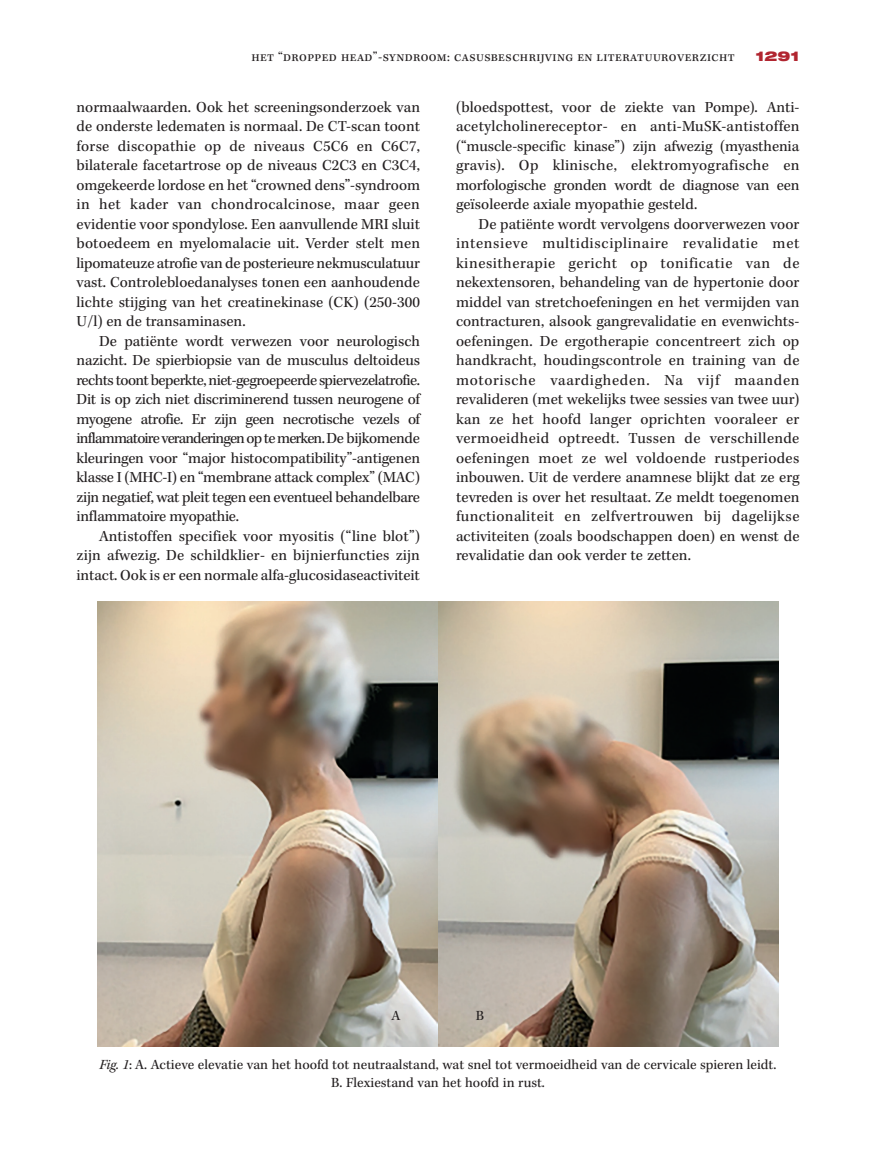
<style>
.page{position:relative;width:876px;height:1174px;background:#fff}
.page>*{position:absolute;margin:0;border:0;box-sizing:border-box;transform-origin:0 0}
.t1{font:15.75px/19.5px "Kepler Std";letter-spacing:.005em;color:#231f20;text-align:justify}
.t2{font:14.4px/17.7px "Kepler Std";letter-spacing:-.005em;color:#231f20;text-align:center}
.t3{font:13.5px "Kepler Std";letter-spacing:.03em;color:#231f20}
.t4{font:900 expanded 13.5px "Helvetica Neue LT Std";color:#b12530}
.s1{font-style:italic}
</style>
<div class="page">
<img style="left:98px;top:602px;width:680px;height:444px">
<p class="t3" style="left:251px;top:49px;width:485px">Het “dropped head”-syndroom: casusbeschrijving en literatuuroverzicht</p>
<p class="t4" style="left:755px;top:47px;width:46px">1291</p>
<p class="t1" style="left:456px;top:98px;width:345px">(bloedspottest, voor de ziekte van Pompe). Anti&shy;acetylcholinereceptor- en anti-MuSK-antistoffen (“muscle-specific kinase”) zijn afwezig (myasthenia gravis). Op klinische, elektromyografische en morfologische gronden wordt de diagnose van een geïsoleerde axiale myopathie gesteld.</p>
<p class="t1" style="left:456px;top:215px;width:345px;text-indent:23px">De patiënte wordt vervolgens doorverwezen voor intensieve multidisciplinaire revalidatie met kinesitherapie gericht op tonificatie van de nekextensoren, behandeling van de hypertonie door middel van stretchoefeningen en het vermijden van contracturen, alsook gangrevalidatie en evenwichts&shy;oefeningen. De ergotherapie concentreert zich op handkracht, houdingscontrole en training van de motorische vaardigheden. Na vijf maanden revalideren (met wekelijks twee sessies van twee uur) kan ze het hoofd langer oprichten vooraleer er vermoeidheid optreedt. Tussen de verschillende oefeningen moet ze wel voldoende rustperiodes inbouwen. Uit de verdere anamnese blijkt dat ze erg tevreden is over het resultaat. Ze meldt toegenomen functionaliteit en zelfvertrouwen bij dagelijkse activiteiten (zoals boodschappen doen) en wenst de revalidatie dan ook verder te zetten.</p>
<p class="t1" style="left:77px;top:98px;width:345px">normaalwaarden. Ook het screeningsonderzoek van de onderste ledematen is normaal. De CT-scan toont forse discopathie op de niveaus C5C6 en C6C7, bilaterale facetartrose op de niveaus C2C3 en C3C4, omgekeerde lordose en het “crowned dens”-syndroom in het kader van chondrocalcinose, maar geen evidentie voor spondylose. Een aanvullende MRI sluit botoedeem en myelomalacie uit. Verder stelt men lipomateuze atrofie van de posterieure nekmusculatuur vast. Controlebloedanalyses tonen een aanhoudende lichte stijging van het creatinekinase (CK) (250-300<br>U/l) en de transaminasen.</p>
<p class="t1" style="left:77px;top:332px;width:345px;text-indent:23px">De patiënte wordt verwezen voor neurologisch nazicht. De spierbiopsie van de musculus deltoideus rechts toont beperkte, niet-gegroepeerde spiervezelatrofie.<br>Dit is op zich niet discriminerend tussen neurogene of myogene atrofie. Er zijn geen necrotische vezels of inflammatoire veranderingen op te merken. De bijkomende kleuringen voor “major histocompatibility”-antigenen klasse I (MHC-I) en “membrane attack complex” (MAC) zijn negatief, wat pleit tegen een eventueel behandelbare inflammatoire myopathie.</p>
<p class="t1" style="left:77px;top:527px;width:345px;text-indent:23px">Antistoffen specifiek voor myositis (“line blot”) zijn afwezig. De schildklier- en bijnierfuncties zijn intact. Ook is er een normale alfa-glucosidaseactiviteit</p>
<p class="t2" style="left:391px;top:1007px;width:9px">A</p>
<p class="t2" style="left:476px;top:1007px;width:10px">B</p>
<p class="t2" style="left:99px;top:1056px;width:678px"><span class="s1">Fig. 1</span>: A. Actieve elevatie van het hoofd tot neutraalstand, wat snel tot vermoeidheid van de cervicale spieren leidt.<br>B. Flexiestand van het hoofd in rust.</p>
</div>
